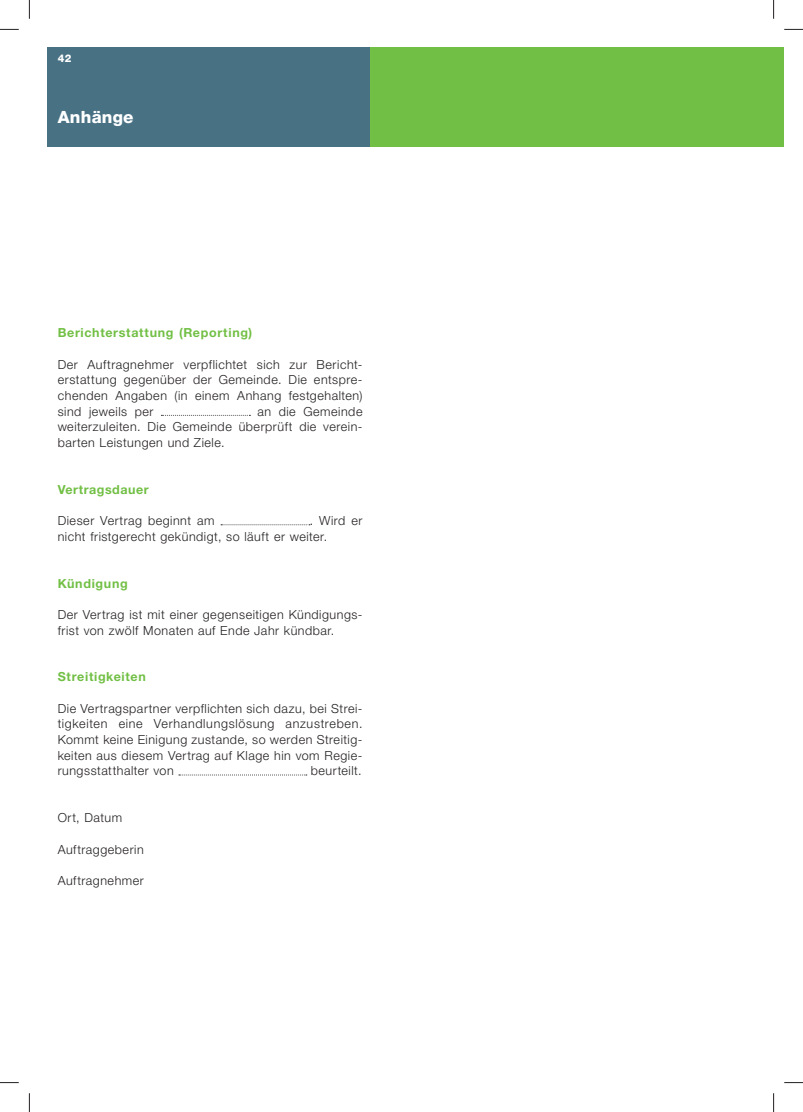
<style>
.page{position:relative;width:803px;height:1112px;background:#fff}
.page>*{position:absolute;margin:0;border:0;box-sizing:border-box;transform-origin:0 0}
.t1{font:800 16.88px "Helvetica Neue LT Std";letter-spacing:.015em;color:#fff}
.t2{font:300 12.5px/15.6px "Helvetica Neue LT Std";letter-spacing:.04em;color:#231f20;text-align:justify}
.t3{font:700 12.5px "Helvetica Neue LT Std";letter-spacing:.055em;color:#71bf44}
.t4{font:800 10.62px "Helvetica Neue LT Std";color:#fff}
</style>
<div class="page">
<svg style="left:161px;top:415px;width:89px;height:1px"></svg>
<svg style="left:221px;top:524px;width:89px;height:1px"></svg>
<svg style="left:179px;top:774px;width:128px;height:1px"></svg>
<svg style="left:0;top:29px;width:19px;height:1px"></svg>
<svg style="left:784px;top:29px;width:19px;height:1px"></svg>
<svg style="left:0;top:1082px;width:19px;height:1px"></svg>
<svg style="left:784px;top:1082px;width:19px;height:1px"></svg>
<svg style="left:29px;top:0;width:1px;height:19px"></svg>
<svg style="left:29px;top:1093px;width:1px;height:18px"></svg>
<svg style="left:773px;top:0;width:1px;height:19px"></svg>
<svg style="left:773px;top:1093px;width:1px;height:18px"></svg>
<div style="left:370px;top:47px;width:414px;height:99px;background:#71bf44"></div>
<div style="left:47px;top:47px;width:323px;height:99px;background:#487184"></div>
<p class="t4" style="left:58px;top:55px;width:15px">42</p>
<p class="t1" style="left:58px;top:111px;width:77px">Anhänge</p>
<p class="t3" style="left:58px;top:326px;width:196px">Berichterstattung (Reporting)</p>
<p class="t2" style="left:58px;top:356px;width:306px">Der Auftragnehmer verpflichtet sich zur Bericht&shy;erstattung gegenüber der Gemeinde. Die entspre&shy;chenden Angaben (in einem Anhang festgehalten) sind jeweils per</p>
<p class="t2" style="left:58px;top:403px;width:306px;text-indent:200px">an die Gemeinde weiterzuleiten. Die Gemeinde überprüft die verein&shy;barten Leistungen und Ziele.</p>
<p class="t3" style="left:58px;top:482px;width:92px">Vertragsdauer</p>
<p class="t2" style="left:58px;top:513px;width:158px">Dieser Vertrag beginnt am</p>
<p class="t2" style="left:58px;top:513px;width:306px;text-indent:252px">. Wird er nicht fristgerecht gekündigt, so läuft er weiter.</p>
<p class="t3" style="left:58px;top:576px;width:71px">Kündigung</p>
<p class="t2" style="left:58px;top:606px;width:306px">Der Vertrag ist mit einer gegenseitigen Kündigungs&shy;frist von zwölf Monaten auf Ende Jahr kündbar.</p>
<p class="t3" style="left:58px;top:669px;width:90px">Streitigkeiten</p>
<p class="t2" style="left:58px;top:700px;width:306px">Die Vertragspartner verpflichten sich dazu, bei Strei&shy;tigkeiten eine Verhandlungslösung anzustreben.<br>Kommt keine Einigung zustande, so werden Streitig&shy;keiten aus diesem Vertrag auf Klage hin vom Regie&shy;rungsstatthalter von</p>
<p class="t2" style="left:311px;top:763px;width:52px">beurteilt.</p>
<p class="t2" style="left:58px;top:809px;width:66px">Ort, Datum</p>
<p class="t2" style="left:58px;top:841px;width:87px">Auftraggeberin</p>
<p class="t2" style="left:58px;top:872px;width:88px">Auftragnehmer</p>
</div>
